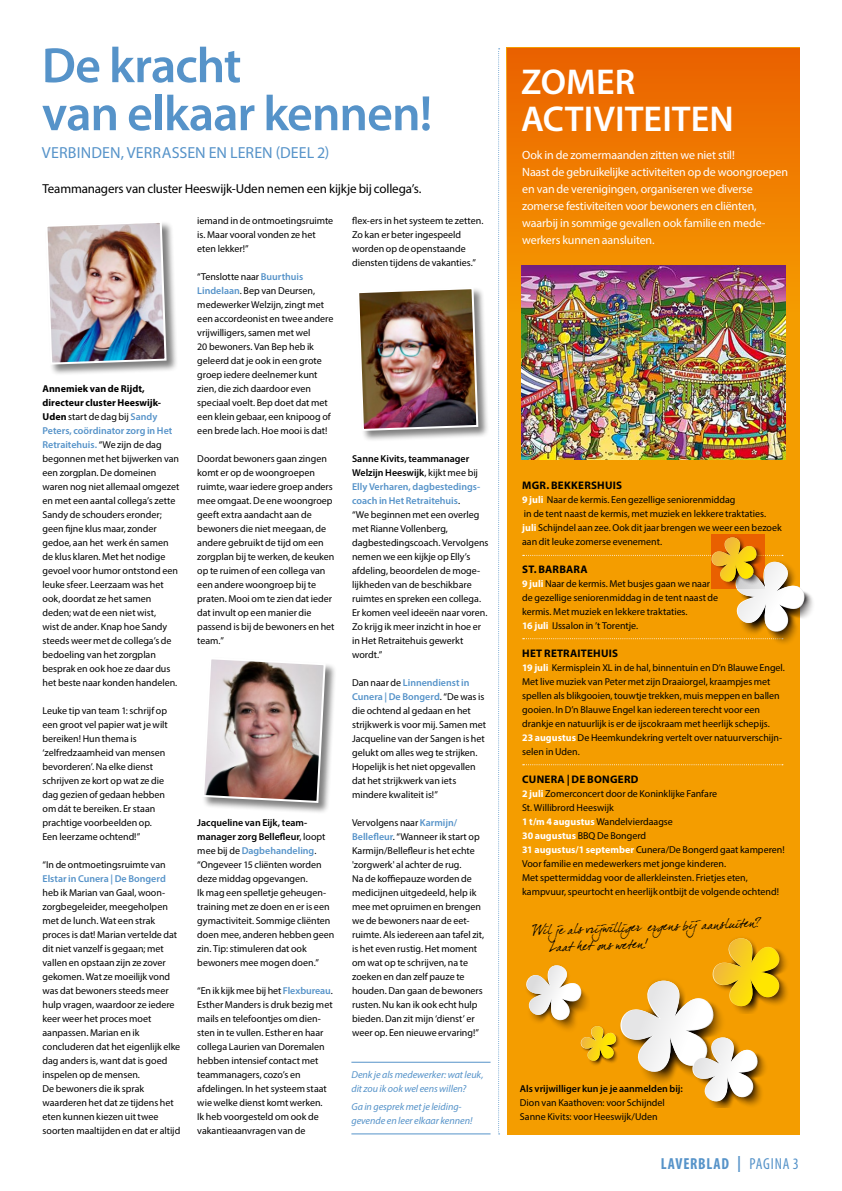
<style>
.page{position:relative;width:842px;height:1191px;background:#fff}
.page>*{position:absolute;margin:0;border:0;box-sizing:border-box;transform-origin:0 0}
.t1{font:600 50px/48px "Myriad Pro";letter-spacing:-.02em;color:#5693c9}
.t2{font:600 36px/37px "Myriad Pro";color:#fff}
.t3{font:16px "Myriad Pro";letter-spacing:.005em;color:#5693c9}
.t4{font:700 condensed 16px "Myriad Pro";letter-spacing:.05em;color:#5693c9}
.t5{font:13px "Myriad Pro";letter-spacing:-.01em;color:#000}
.t6{font:13px/17px "Dear Joefour";color:#000}
.t7{font:12px/17px "Myriad Pro";letter-spacing:-.01em;color:#fff}
.t8{font:700 11px "Myriad Pro";letter-spacing:.02em;color:#000}
.t9{font:italic 10.1px/14px "Myriad Pro";letter-spacing:-.005em;color:#5693c9}
.t10{font:10px/14px "Myriad Pro";color:#000}
.t11{font:600 10px "Myriad Pro";color:#000}
.t12{font:600 10px "Myriad Pro";color:#5693c9}
.s1{font-weight:700}
.s2{font-weight:600;color:#5693c9}
.s3{font-weight:600}
.s4{font-weight:700;color:#fff}
.s5{font-weight:400}
</style>
<div class="page">
<svg style="left:498px;top:48px;width:2px;height:1086px"></svg>
<div style="left:507px;top:48px;width:292px;height:1086px;background:#f49d00"></div>
<div style="left:507px;top:48px;width:292px;height:267px;background:linear-gradient(to bottom,#ea6000,#f69d00)"></div>
<div style="left:45px;top:220px;width:133px;height:156px;background:#000;opacity:.5"></div>
<img style="left:45px;top:220px;width:123px;height:146px">
<div style="left:202px;top:657px;width:135px;height:157px;background:#000;opacity:.5"></div>
<img style="left:202px;top:657px;width:125px;height:147px">
<hr style="left:351px;top:1061px;width:140px;height:1px;background:#5693c9">
<hr style="left:351px;top:1133px;width:140px;height:1px;background:#5693c9">
<img style="left:521px;top:265px;width:265px;height:194px">
<div style="left:357px;top:287px;width:133px;height:155px;background:#000;opacity:.5"></div>
<img style="left:357px;top:287px;width:122px;height:145px">
<svg style="left:526px;top:938px;width:262px;height:170px"></svg>
<svg style="left:523px;top:764px;width:260px;height:1px"></svg>
<svg style="left:523px;top:534px;width:290px;height:113px"></svg>
<h1 class="t1" style="left:42px;top:40px;width:392px">De kracht<br>van elkaar kennen!</h1>
<h3 class="t3" style="left:42px;top:143px;width:289px">VERBINDEN, VERRASSEN EN LEREN (DEEL 2)</h3>
<h3 class="t5" style="left:43px;top:180px;width:381px">Teammanagers van cluster Heeswijk-Uden nemen een kijkje bij collega’s.</h3>
<p class="t10" style="left:43px;top:381px;width:138px"><span class="s1">Annemiek van de Rijdt, directeur cluster Heeswijk-<br>Uden</span> start de dag bij <span class="s2">Sandy<br>Peters, coördinator zorg in Het<br>Retraitehuis.</span> “We zijn de dag begonnen met het bijwerken van een zorgplan. De domeinen waren nog niet allemaal omgezet en met een aantal collega’s zette<br>Sandy de schouders eronder; geen fijne klus maar, zonder gedoe, aan het werk én samen de klus klaren. Met het nodige gevoel voor humor ontstond een leuke sfeer. Leerzaam was het ook, doordat ze het samen deden; wat de een niet wist,<br>wist de ander. Knap hoe Sandy steeds weer met de collega’s de bedoeling van het zorgplan besprak en ook hoe ze daar dus het beste naar konden handelen.</p>
<p class="t10" style="left:43px;top:703px;width:127px">Leuke tip van team 1: schrijf op een groot vel papier wat je wilt bereiken! Hun thema is ‘zelfredzaamheid van mensen bevorderen’. Na elke dienst schrijven ze kort op wat ze die dag gezien of gedaan hebben om dát te bereiken. Er staan prachtige voorbeelden op.<br>Een leerzame ochtend!”</p>
<p class="t10" style="left:43px;top:857px;width:125px">“In de ontmoetingsruimte van</p>
<p class="t12" style="left:43px;top:872px;width:125px">Elstar in Cunera | De Bongerd</p>
<p class="t10" style="left:43px;top:885px;width:139px">heb ik Marian van Gaal, woon&shy;zorgbegeleider, meegeholpen met de lunch. Wat een strak proces is dat! Marian vertelde dat dit niet vanzelf is gegaan; met vallen en opstaan zijn ze zover gekomen. Wat ze moeilijk vond was dat bewoners steeds meer hulp vragen, waardoor ze iedere keer weer het proces moet aanpassen. Marian en ik concluderen dat het eigenlijk elke dag anders is, want dat is goed inspelen op de mensen.<br>De bewoners die ik sprak waarderen het dat ze tijdens het eten kunnen kiezen uit twee soorten maaltijden en dat er altijd</p>
<p class="t10" style="left:197px;top:213px;width:137px">iemand in de ontmoetingsruimte is. Maar vooral vonden ze het eten lekker!”</p>
<p class="t10" style="left:197px;top:269px;width:138px">“Tenslotte naar <span class="s2">Buurthuis<br>Lindelaan</span>. Bep van Deursen, medewerker Welzijn, zingt met een accordeonist en twee andere vrijwilligers, samen met wel<br>20 bewoners. Van Bep heb ik geleerd dat je ook in een grote groep iedere deelnemer kunt zien, die zich daardoor even speciaal voelt. Bep doet dat met een klein gebaar, een knipoog of een brede lach. Hoe mooi is dat!</p>
<p class="t10" style="left:197px;top:451px;width:139px">Doordat bewoners gaan zingen komt er op de woongroepen ruimte, waar iedere groep anders mee omgaat. De ene woongroep geeft extra aandacht aan de bewoners die niet meegaan, de andere gebruikt de tijd om een zorgplan bij te werken, de keuken op te ruimen of een collega van een andere woongroep bij te praten. Mooi om te zien dat ieder dat invult op een manier die passend is bij de bewoners en het team.”</p>
<p class="t10" style="left:197px;top:815px;width:139px"><span class="s3">Jacqueline van Eijk, team&shy;manager zorg Bellefleur</span>, loopt mee bij de <span class="s2">Dagbehandeling</span>. “Ongeveer 15 cliënten worden deze middag opgevangen.<br>Ik mag een spelletje geheugen&shy;training met ze doen en er is een gymactiviteit. Sommige cliënten doen mee, anderen hebben geen zin. Tip: stimuleren dat ook bewoners mee mogen doen.”</p>
<p class="t10" style="left:197px;top:983px;width:137px">“En ik kijk mee bij het <span class="s2">Flexbureau</span>.<br>Esther Manders is druk bezig met mails en telefoontjes om dien&shy;sten in te vullen. Esther en haar collega Laurien van Doremalen hebben intensief contact met teammanagers, cozo’s en afdelingen. In het systeem staat wie welke dienst komt werken.<br>Ik heb voorgesteld om ook de vakantieaanvragen van de</p>
<p class="t10" style="left:352px;top:213px;width:133px">flex-ers in het systeem te zetten.<br>Zo kan er beter ingespeeld worden op de openstaande diensten tijdens de vakanties.”</p>
<p class="t10" style="left:352px;top:451px;width:138px"><span class="s3">Sanne Kivits, teammanager<br>Welzijn Heeswijk</span>, kijkt mee bij<br><span class="s2">Elly Verharen, dagbestedings&shy;coach in Het Retraitehuis</span>.<br>“We beginnen met een overleg met Rianne Vollenberg, dagbestedingscoach. Vervolgens nemen we een kijkje op Elly’s afdeling, beoordelen de moge&shy;lijkheden van de beschikbare ruimtes en spreken een collega.<br>Er komen veel ideeën naar voren.<br>Zo krijg ik meer inzicht in hoe er in Het Retraitehuis gewerkt wordt.”</p>
<p class="t10" style="left:352px;top:675px;width:136px">Dan naar de <span class="s2">Linnendienst in<br>Cunera | De Bongerd</span>. “De was is die ochtend al gedaan en het strijkwerk is voor mij. Samen met<br>Jacqueline van der Sangen is het gelukt om alles weg te strijken.<br>Hopelijk is het niet opgevallen dat het strijkwerk van iets mindere kwaliteit is!”</p>
<p class="t10" style="left:352px;top:815px;width:134px">Vervolgens naar <span class="s2">Karmijn/<br>Bellefleur</span>. “Wanneer ik start op<br>Karmijn/Bellefleur is het echte 'zorgwerk' al achter de rug.<br>Na de koffiepauze worden de medicijnen uitgedeeld, help ik mee met opruimen en brengen we de bewoners naar de eet&shy;ruimte. Als iedereen aan tafel zit, is het even rustig. Het moment om wat op te schrijven, na te zoeken en dan zelf pauze te houden. Dan gaan de bewoners rusten. Nu kan ik ook echt hulp bieden. Dan zit mijn ‘dienst’ er weer op. Een nieuwe ervaring!”</p>
<p class="t9" style="left:351px;top:1067px;width:134px">Denk je als medewerker: wat leuk, dit zou ik ook wel eens willen?</p>
<p class="t9" style="left:351px;top:1099px;width:123px">Ga in gesprek met je leiding&shy;gevende en leer elkaar kennen!</p>
<h2 class="t2" style="left:521px;top:62px;width:214px">ZOMER<br>ACTIVITEITEN</h2>
<p class="t7" style="left:522px;top:146px;width:267px">Ook in de zomermaanden zitten we niet stil!<br>Naast de gebruikelijke activiteiten op de woongroepen en van de verenigingen, organiseren we diverse zomerse festiviteiten voor bewoners en cliënten, waarbij in sommige gevallen ook familie en mede&shy;werkers kunnen aansluiten.</p>
<p class="t8" style="left:522px;top:478px;width:101px">MGR. BEKKERSHUIS</p>
<p class="t10" style="left:522px;top:492px;width:261px"><span class="s4">9 juli</span> Naar de kermis. Een gezellige seniorenmiddag<br>in de tent naast de kermis, met muziek en lekkere traktaties.<br><span class="s4">juli</span> Schijndel aan zee. Ook dit jaar brengen we weer een bezoek aan dit leuke zomerse evenement.</p>
<p class="t8" style="left:522px;top:562px;width:67px">ST. BARBARA</p>
<p class="t10" style="left:522px;top:576px;width:198px"><span class="s4">9 juli</span> Naar de kermis. Met busjes gaan we naar de gezellige seniorenmiddag in de tent naast de kermis. Met muziek en lekkere traktaties.<br><span class="s4">16 juli</span> IJssalon in ’t Torentje.</p>
<p class="t8" style="left:522px;top:646px;width:97px">HET RETRAITEHUIS</p>
<p class="t10" style="left:522px;top:660px;width:264px"><span class="s4">19 juli</span> Kermisplein XL in de hal, binnentuin en D’n Blauwe Engel.<br>Met live muziek van Peter met zijn Draaiorgel, kraampjes met spellen als blikgooien, touwtje trekken, muis meppen en ballen gooien. In D’n Blauwe Engel kan iedereen terecht voor een drankje en natuurlijk is er de ijscokraam met heerlijk schepijs.<br><span class="s4">23 augustus</span> De Heemkundekring vertelt over natuurverschijn&shy;selen in Uden.</p>
<p class="t8" style="left:522px;top:772px;width:118px">CUNERA | DE BONGERD</p>
<p class="t10" style="left:522px;top:786px;width:264px"><span class="s4">2 juli</span> Zomerconcert door de Koninklijke Fanfare<br>St. Willibrord Heeswijk<br><span class="s4">1 t/m 4 augustus</span> Wandelvierdaagse<br><span class="s4">30 augustus</span> BBQ De Bongerd<br><span class="s4">31 augustus/1 september</span> Cunera/De Bongerd gaat kamperen!<br>Voor familie en medewerkers met jonge kinderen.<br>Met spettermiddag voor de allerkleinsten. Frietjes eten, kampvuur, speurtocht en heerlijk ontbijt de volgende ochtend!</p>
<h3 class="t6" style="left:548px;top:921px;width:216px;text-indent:-16px;rotate:-2deg">Wil je als vrijwilliger ergens bij aansluiten?<br>Laat het ons weten!</h3>
<p class="t11" style="left:520px;top:1082px;width:164px">Als vrijwilliger kun je je aanmelden bij:</p>
<p class="t10" style="left:520px;top:1095px;width:146px">Dion van Kaathoven: voor Schijndel<br>Sanne Kivits: voor Heeswijk/Uden</p>
<h3 class="t4" style="left:661px;top:1153px;width:139px">LAVERBLAD | <span class="s5">PAGINA 3</span></h3>
</div>
